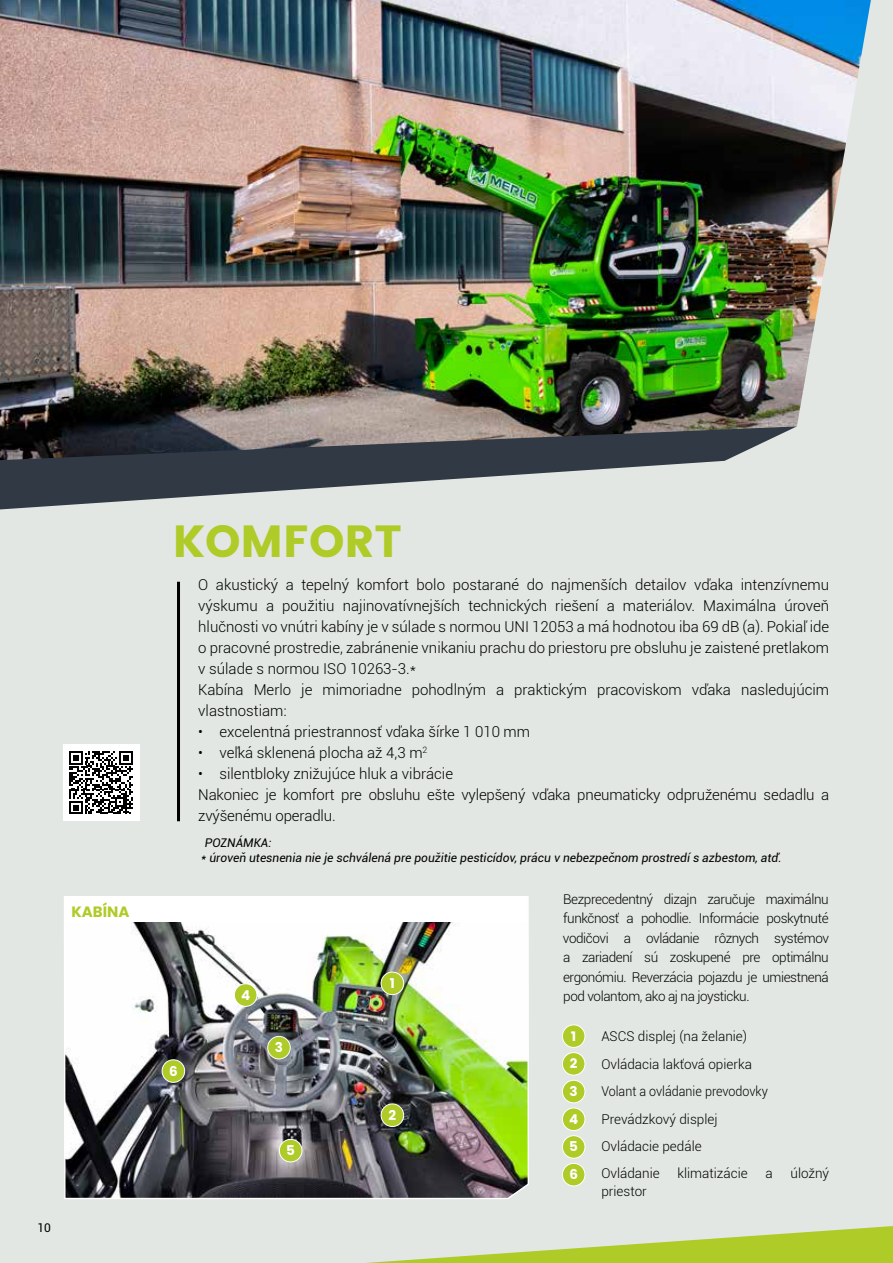
<style>
.page{position:relative;width:893px;height:1263px;background:#e2e7e3}
.page>*{position:absolute;margin:0;border:0;box-sizing:border-box;transform-origin:0 0}
.t1{font:45px "Poppins";color:#afcb27}
.t2{font:300 15px/21px "Roboto";color:#000}
.t3{font:700 15px "Poppins";color:#afcb27}
.t4{font:300 13.5px/19.5px "Roboto";color:#000;text-align:justify}
.t5{font:700 13.5px "Poppins";color:#fff}
.t6{font:13.5px/27.8px "Poppins";color:#fff}
.t7{font:italic 12px/14.4px "Roboto";color:#000}
.t8{font:12px "Roboto";color:#000}
</style>
<div class="page">
<svg style="left:366px;top:1226px;width:527px;height:37px"></svg>
<img style="left:0;top:0;width:871px;height:426px">
<img style="left:64px;top:896px;width:465px;height:303px">
<div style="left:65px;top:896px;width:461px;height:25px;background:#fff"></div>
<div style="left:381px;top:972px;width:23px;height:23px;background:#afcb27;border-radius:50%"></div>
<div style="left:381px;top:972px;width:23px;height:23px;border:1px solid #fff;border-radius:50%"></div>
<div style="left:381px;top:1104px;width:23px;height:22px;background:#afcb27;border-radius:50%"></div>
<div style="left:381px;top:1103px;width:23px;height:24px;border:1px solid #fff;border-radius:50%"></div>
<div style="left:268px;top:1036px;width:22px;height:23px;background:#afcb27;border-radius:50%"></div>
<div style="left:267px;top:1036px;width:24px;height:23px;border:1px solid #fff;border-radius:50%"></div>
<div style="left:234px;top:984px;width:23px;height:22px;background:#afcb27;border-radius:50%"></div>
<div style="left:234px;top:983px;width:23px;height:24px;border:1px solid #fff;border-radius:50%"></div>
<div style="left:162px;top:1060px;width:23px;height:22px;background:#afcb27;border-radius:50%"></div>
<div style="left:162px;top:1059px;width:23px;height:24px;border:1px solid #fff;border-radius:50%"></div>
<div style="left:279px;top:1139px;width:23px;height:23px;background:#afcb27;border-radius:50%"></div>
<div style="left:279px;top:1139px;width:23px;height:23px;border:1px solid #fff;border-radius:50%"></div>
<svg style="left:0;top:426px;width:797px;height:83px;fill:#303944"></svg>
<div style="left:63px;top:745px;width:76px;height:76px;background:#fff"></div>
<svg style="left:69px;top:751px;width:63px;height:63px"></svg>
<div style="left:562px;top:1025px;width:23px;height:22px;background:#afcb27;border-radius:50%"></div>
<div style="left:562px;top:1024px;width:23px;height:24px;border:1px solid #fff;border-radius:50%"></div>
<div style="left:562px;top:1052px;width:23px;height:23px;background:#afcb27;border-radius:50%"></div>
<div style="left:562px;top:1052px;width:23px;height:23px;border:1px solid #fff;border-radius:50%"></div>
<div style="left:562px;top:1080px;width:23px;height:23px;background:#afcb27;border-radius:50%"></div>
<div style="left:562px;top:1080px;width:23px;height:23px;border:1px solid #fff;border-radius:50%"></div>
<div style="left:562px;top:1108px;width:23px;height:22px;background:#afcb27;border-radius:50%"></div>
<div style="left:562px;top:1107px;width:23px;height:24px;border:1px solid #fff;border-radius:50%"></div>
<div style="left:562px;top:1163px;width:23px;height:23px;background:#afcb27;border-radius:50%"></div>
<div style="left:562px;top:1163px;width:23px;height:23px;border:1px solid #fff;border-radius:50%"></div>
<div style="left:562px;top:1136px;width:23px;height:22px;background:#afcb27;border-radius:50%"></div>
<div style="left:562px;top:1135px;width:23px;height:24px;border:1px solid #fff;border-radius:50%"></div>
<hr style="left:177px;top:582px;width:3px;height:239px;background:#000">
<p class="t8" style="left:38px;top:1219px;width:15px">10</p>
<h1 class="t1" style="left:173px;top:515px;width:231px">KOMFORT</h1>
<p class="t2" style="left:198px;top:573px;width:632px">O akustický a tepelný komfort bolo postarané do najmenších detailov vďaka intenzívnemu výskumu a použitiu najinovatívnejších technických riešení a materiálov. Maximálna úroveň hlučnosti vo vnútri kabíny je v súlade s normou UNI 12053 a má hodnotou iba 69 dB (a). Pokiaľ ide o pracovné prostredie, zabránenie vnikaniu prachu do priestoru pre obsluhu je zaistené pretlakom v súlade s normou ISO 10263-3.*<br>Kabína Merlo je mimoriadne pohodlným a praktickým pracoviskom vďaka nasledujúcim vlastnostiam:</p>
<p class="t2" style="left:198px;top:720px;width:333px">• excelentná priestrannosť vďaka šírke 1 010 mm</p>
<p class="t2" style="left:198px;top:741px;width:231px">• veľká sklenená plocha až 4,3 m<sup>2</sup></p>
<p class="t2" style="left:198px;top:762px;width:633px">• silentbloky znižujúce hluk a vibrácie<br>Nakoniec je komfort pre obsluhu ešte vylepšený vďaka pneumaticky odpruženému sedadlu a zvýšenému operadlu.</p>
<p class="t7" style="left:201px;top:835px;width:582px">POZNÁMKA:<br>* úroveň utesnenia nie je schválená pre použitie pesticídov, prácu v nebezpečnom prostredí s azbestom, atď.</p>
<p class="t3" style="left:71px;top:903px;width:60px">KABÍNA</p>
<p class="t4" style="left:563px;top:889px;width:267px">Bezprecedentný dizajn zaručuje maximálnu funkčnosť a pohodlie. Informácie poskytnuté vodičovi a ovládanie rôznych systémov a zariadení sú zoskupené pre optimálnu ergonómiu. Reverzácia pojazdu je umiestnená pod volantom, ako aj na joysticku.</p>
<p class="t4" style="left:601px;top:1022px;width:168px;line-height:27.3px;text-align:left">ASCS displej (na želanie)<br>Ovládacia lakťová opierka<br>Volant a ovládanie prevodovky<br>Prevádzkový displej<br>Ovládacie pedále<br>Ovládanie</p>
<p class="t5" style="left:390px;top:975px;width:7px">1</p>
<p class="t5" style="left:241px;top:987px;width:11px">4</p>
<p class="t6" style="left:569px;top:1022px;width:11px">1<br>2<br>3<br>4</p>
<p class="t5" style="left:275px;top:1040px;width:10px">3</p>
<p class="t5" style="left:169px;top:1063px;width:10px">6</p>
<p class="t5" style="left:388px;top:1107px;width:9px">2</p>
<p class="t6" style="left:569px;top:1133px;width:10px">5</p>
<p class="t5" style="left:286px;top:1143px;width:10px">5</p>
<p class="t4" style="left:677px;top:1163px;width:72px">klimatizácie</p>
<p class="t4" style="left:765px;top:1163px;width:9px">a</p>
<p class="t4" style="left:790px;top:1163px;width:40px">úložný</p>
<p class="t6" style="left:569px;top:1160px;width:10px">6</p>
<p class="t4" style="left:601px;top:1181px;width:47px">priestor</p>
</div>
